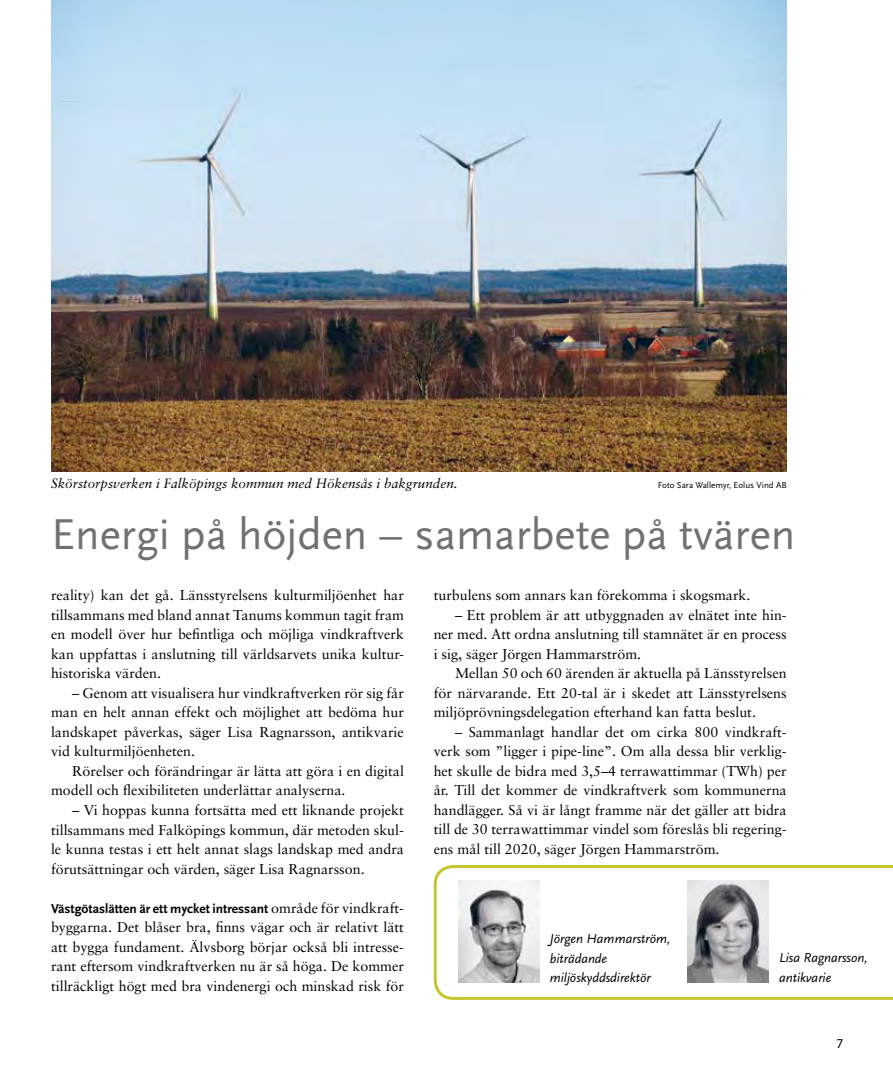
<style>
.page{position:relative;width:893px;height:1085px;background:#fff}
.page>*{position:absolute;margin:0;border:0;box-sizing:border-box;transform-origin:0 0}
.t1{font:45px "Scala Sans";color:#707173}
.t2{font:14.25px/19.5px "Sabon";color:#000;text-align:justify}
.t3{font:italic 13.5px/19.5px "Scala Sans";color:#000}
.t4{font:italic 13.5px "Sabon";color:#000}
.t5{font:700 13.5px "Scala Sans";color:#000}
.t6{font:13.5px "Myriad Pro";color:#000}
.t7{font:9px "Scala Sans";color:#000}
.s1{font-family:"Sabon";font-weight:400;font-size:14.25px}
</style>
<div class="page">
<svg style="left:434px;top:865px;width:459px;height:134px"></svg>
<img style="left:458px;top:880px;width:81px;height:102px">
<img style="left:688px;top:880px;width:80px;height:102px">
<img style="left:51px;top:0;width:736px;height:471px">
<p class="t4" style="left:51px;top:476px;width:408px">Skörstorpsverken i Falköpings kommun med Hökensås i bakgrunden.</p>
<p class="t7" style="left:658px;top:480px;width:130px">Foto Sara Wallemyr, Eolus Vind AB</p>
<h1 class="t1" style="left:51px;top:510px;width:746px">Energi på höjden – samarbete på tvären</h1>
<p class="t2" style="left:51px;top:585px;width:354px">reality) kan det gå. Länsstyrelsens kulturmiljöenhet har tillsammans med bland annat Tanums kommun tagit fram en modell över hur befintliga och möjliga vindkraftverk kan uppfattas i anslutning till världsarvets unika kultur&shy;historiska värden.</p>
<p class="t2" style="left:51px;top:683px;width:354px;text-indent:21px">– Genom att visualisera hur vindkraftverken rör sig får man en helt annan effekt och möjlighet att bedöma hur landskapet påverkas, säger Lisa Ragnarsson, antikvarie vid kulturmiljöenheten.</p>
<p class="t2" style="left:51px;top:761px;width:354px;text-indent:21px">Rörelser och förändringar är lätta att göra i en digital modell och flexibiliteten underlättar analyserna.</p>
<p class="t2" style="left:51px;top:800px;width:354px;text-indent:21px">– Vi hoppas kunna fortsätta med ett liknande projekt tillsammans med Falköpings kommun, där metoden skul&shy;le kunna testas i ett helt annat slags landskap med andra förutsättningar och värden, säger Lisa Ragnarsson.</p>
<p class="t5" style="left:51px;top:900px;width:354px">Västgötaslätten är ett mycket intressant <span class="s1">område för vindkraft-</span></p>
<p class="t2" style="left:51px;top:917px;width:354px">byggarna. Det blåser bra, finns vägar och är relativt lätt att bygga fundament. Älvsborg börjar också bli intresse&shy;rant eftersom vindkraftverken nu är så höga. De kommer tillräckligt högt med bra vindenergi och minskad risk för</p>
<p class="t2" style="left:434px;top:585px;width:318px">turbulens som annars kan förekomma i skogsmark.</p>
<p class="t2" style="left:434px;top:605px;width:354px;text-indent:21px">– Ett problem är att utbyggnaden av elnätet inte hin&shy;ner med. Att ordna anslutning till stamnätet är en process i sig, säger Jörgen Hammarström.</p>
<p class="t2" style="left:434px;top:663px;width:354px;text-indent:21px">Mellan 50 och 60 ärenden är aktuella på Länsstyrelsen för närvarande. Ett 20-tal är i skedet att Länsstyrelsens miljöprövningsdelegation efterhand kan fatta beslut.</p>
<p class="t2" style="left:434px;top:722px;width:354px;text-indent:21px">– Sammanlagt handlar det om cirka 800 vindkraft&shy;verk som ”ligger i pipe-line”. Om alla dessa blir verklig&shy;het skulle de bidra med 3,5–4 terrawattimmar (TWh) per år. Till det kommer de vindkraftverk som kommunerna handlägger. Så vi är långt framme när det gäller att bidra till de 30 terrawattimmar vindel som föreslås bli regering&shy;ens mål till 2020, säger Jörgen Hammarström.</p>
<p class="t3" style="left:550px;top:929px;width:122px">Jörgen Hammarström, biträdande miljöskyddsdirektör</p>
<p class="t3" style="left:779px;top:948px;width:90px">Lisa Ragnarsson, antikvarie</p>
<p class="t6" style="left:836px;top:1034px;width:8px">7</p>
</div>
